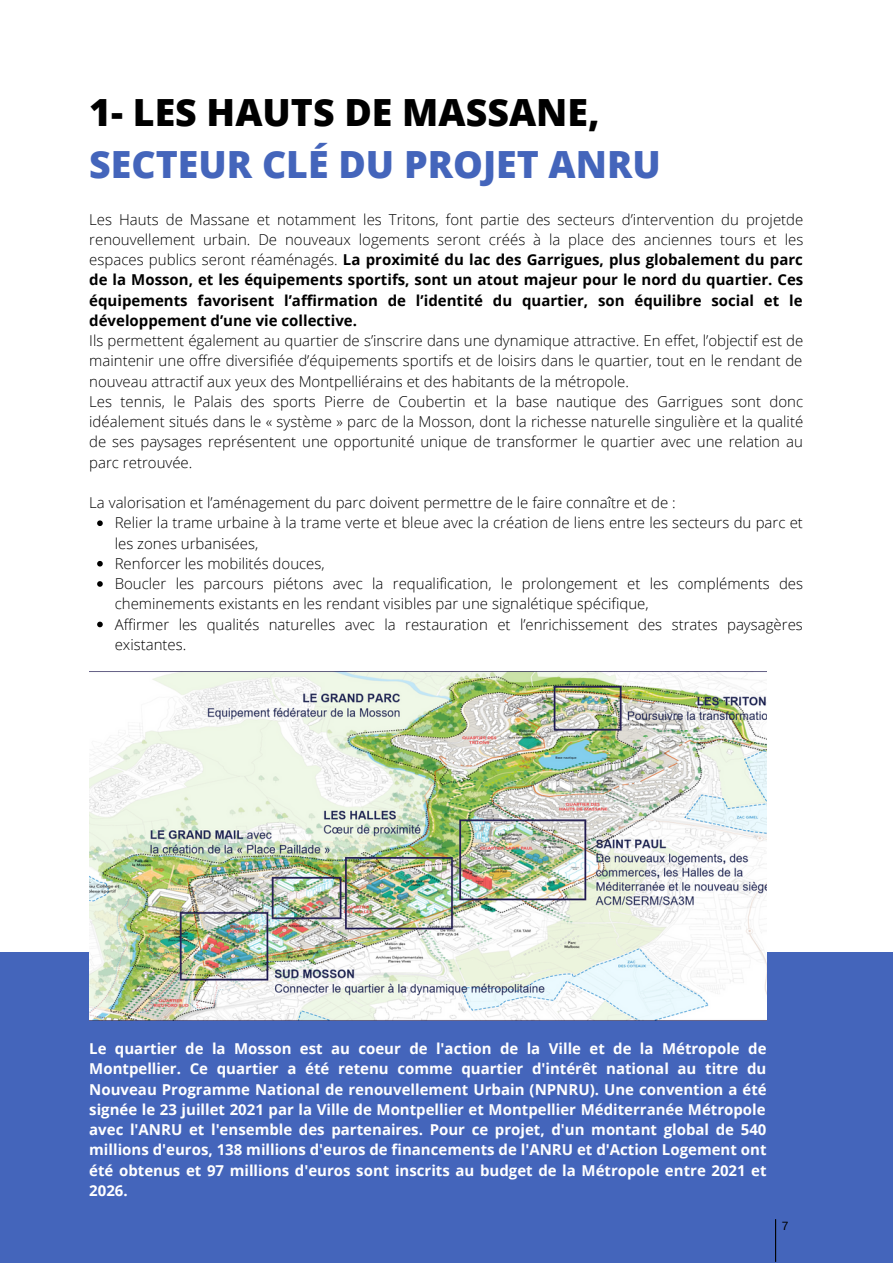
<style>
.page{position:relative;width:893px;height:1264px;background:#fff}
.page>*{position:absolute;margin:0;border:0;box-sizing:border-box;transform-origin:0 0}
.t1{font:800 37.5px "Open Sans";color:#4465bb}
.t2{font:800 37.5px "Open Sans";color:#000}
.t3{font:300 15px/20.2px "Open Sans";color:#000}
.t4{font:700 15px/20.2px "Open Sans";color:#fff;text-align:justify}
.t5{font:700 15px/20.2px "Open Sans";color:#000;text-align:justify}
.t6{font:12px "Arimo";color:#000}
.s1{font-weight:300}
</style>
<div class="page">
<svg style="left:97px;top:520px;width:6px;height:6px"></svg>
<svg style="left:97px;top:561px;width:6px;height:5px"></svg>
<svg style="left:97px;top:581px;width:6px;height:5px"></svg>
<svg style="left:97px;top:621px;width:6px;height:6px"></svg>
<div style="left:0;top:951px;width:892px;height:311px;background:#4465bb"></div>
<hr style="left:775px;top:1219px;width:1px;height:42px;background:#000">
<img style="left:89px;top:671px;width:677px;height:349px">
<h1 class="t2" style="left:89px;top:86px;width:512px">1- LES HAUTS DE MASSANE,</h1>
<h1 class="t1" style="left:89px;top:138px;width:573px">SECTEUR CLÉ DU PROJET ANRU</h1>
<p class="t5" style="left:89px;top:209px;width:715px"><span class="s1">Les Hauts de Massane et notamment les Tritons, font partie des secteurs d’intervention du projetde renouvellement urbain. De nouveaux logements seront créés à la place des anciennes tours et les espaces publics seront réaménagés.</span> La proximité du lac des Garrigues, plus globalement du parc de la Mosson, et les équipements sportifs, sont un atout majeur pour le nord du quartier. Ces équipements favorisent l’affirmation de l’identité du quartier, son équilibre social et le développement d’une vie collective.</p>
<p class="t3" style="left:89px;top:330px;width:715px">Ils permettent également au quartier de s’inscrire dans une dynamique attractive. En effet, l’objectif est de maintenir une offre diversifiée d’équipements sportifs et de loisirs dans le quartier, tout en le rendant de nouveau attractif aux yeux des Montpelliérains et des habitants de la métropole.<br>Les tennis, le Palais des sports Pierre de Coubertin et la base nautique des Garrigues sont donc idéalement situés dans le « système » parc de la Mosson, dont la richesse naturelle singulière et la qualité de ses paysages représentent une opportunité unique de transformer le quartier avec une relation au parc retrouvée.</p>
<p class="t3" style="left:89px;top:492px;width:588px">La valorisation et l’aménagement du parc doivent permettre de le faire connaître et de :</p>
<p class="t3" style="left:115px;top:512px;width:689px">Relier la trame urbaine à la trame verte et bleue avec la création de liens entre les secteurs du parc et les zones urbanisées,<br>Renforcer les mobilités douces,<br>Boucler les parcours piétons avec la requalification, le prolongement et les compléments des cheminements existants en les rendant visibles par une signalétique spécifique,<br>Affirmer les qualités naturelles avec la restauration et l’enrichissement des strates paysagères existantes.</p>
<p class="t4" style="left:89px;top:1038px;width:679px">Le quartier de la Mosson est au coeur de l'action de la Ville et de la Métropole de Montpellier. Ce quartier a été retenu comme quartier d'intérêt national au titre du Nouveau Programme National de renouvellement Urbain (NPNRU). Une convention a été signée le 23 juillet 2021 par la Ville de Montpellier et Montpellier Méditerranée Métropole avec l'ANRU et l'ensemble des partenaires. Pour ce projet, d'un montant global de 540 millions d'euros, 138 millions d'euros de financements de l'ANRU et d'Action Logement ont été obtenus et 97 millions d'euros sont inscrits au budget de la Métropole entre 2021 et 2026.</p>
<p class="t6" style="left:781px;top:1218px;width:8px">7</p>
</div>
